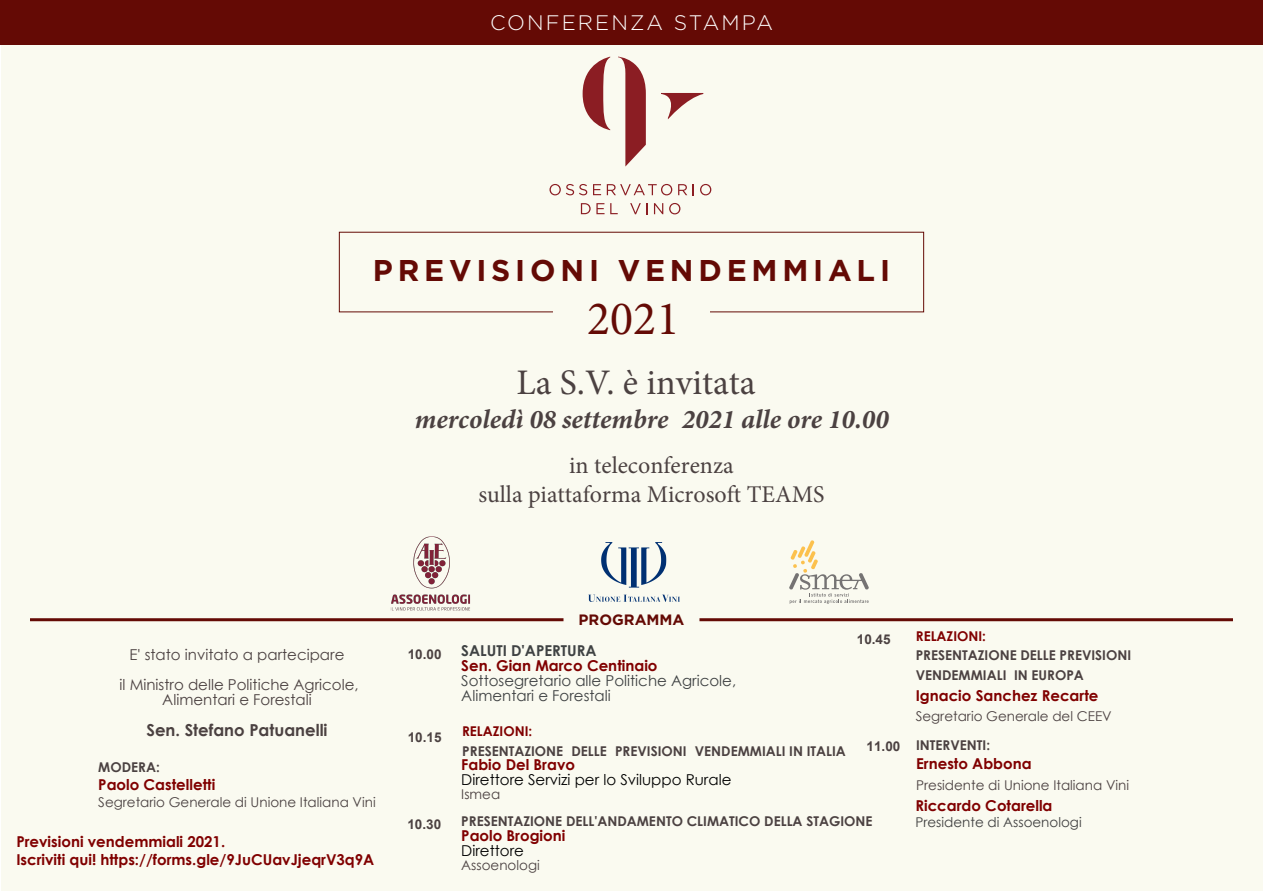
<style>
.page{position:relative;width:1263px;height:893px;background:#fff}
.page>*{position:absolute;margin:0;border:0;box-sizing:border-box;transform-origin:0 0}
.t1{font:48px "Minion Pro";color:#640a05}
.t2{font:36px "Minion Pro";color:#4b4141}
.t3{font:700 30px "Gotham";letter-spacing:.16em;color:#640a05}
.t4{font:italic 700 27px "Minion Pro";color:#4b4141}
.t5{font:24px/28.8px "Minion Pro";color:#4b4141;text-align:center}
.t6{font:300 21px "Gotham";letter-spacing:.1em;color:#fff}
.t7{font:700 16.5px "Century Gothic";color:#4b4141}
.t8{font:700 15px "Century Gothic";color:#800000}
.t9{font:15px/30px "Century Gothic";color:#4b4141;text-align:center}
.t10{font:700 15px/18px "Century Gothic";color:#800000}
.t11{font:15px/15px "Century Gothic";color:#3f4243}
.t12{font:15px "Century Gothic";color:#000}
.t13{font:700 15px "Century Gothic";color:#3f4243}
.t14{font:700 15px "Gotham";color:#640a05}
.t15{font:700 13.5px/19.5px "Century Gothic";color:#4b4141}
.t16{font:13.5px "Century Gothic";color:#4b4141}
.t17{font:13.5px "Century Gothic";color:#4a4141}
.t18{font:700 13.5px "Arial";color:#4b4141}
.t19{font:13.5px "Century Gothic";color:#404040}
.t20{font:700 13.5px "Century Gothic";color:#800000}
.t21{font:700 13.5px "Century Gothic";color:#4a4141}
</style>
<div class="page">
<div style="left:1px;top:0;width:1262px;height:891px;background:#fafaf0"></div>
<div style="left:0;top:0;width:1263px;height:44px;background:#640a05"></div>
<hr style="left:30px;top:618px;width:1203px;height:3px;background:#640a05">
<div style="left:571px;top:605px;width:121px;height:27px;background:#fafaf0"></div>
<svg style="left:789px;top:540px;width:80px;height:64px"></svg>
<svg style="left:583px;top:57px;width:27px;height:73px"></svg>
<svg style="left:618px;top:57px;width:28px;height:110px"></svg>
<svg style="left:549px;top:184px;width:38px;height:11px"></svg>
<svg style="left:593px;top:184px;width:8px;height:11px"></svg>
<svg style="left:607px;top:184px;width:65px;height:11px"></svg>
<svg style="left:678px;top:184px;width:9px;height:11px"></svg>
<svg style="left:700px;top:184px;width:11px;height:11px"></svg>
<svg style="left:581px;top:203px;width:23px;height:11px"></svg>
<svg style="left:610px;top:203px;width:8px;height:11px"></svg>
<svg style="left:630px;top:203px;width:17px;height:11px"></svg>
<svg style="left:654px;top:203px;width:9px;height:11px"></svg>
<svg style="left:669px;top:203px;width:11px;height:11px"></svg>
<svg style="left:661px;top:93px;width:42px;height:26px"></svg>
<img style="left:589px;top:543px;width:90px;height:59px">
<img style="left:390px;top:536px;width:81px;height:75px">
<h3 class="t6" style="left:490px;top:10px;width:284px">CONFERENZA STAMPA</h3>
<h3 class="t3" style="left:373px;top:251px;width:513px">PREVI SI ONI VENDEMMI ALI</h3>
<h1 class="t1" style="left:587px;top:286px;width:94px">2021</h1>
<h2 class="t2" style="left:517px;top:358px;width:240px">La S.V. è invitata</h2>
<h3 class="t4" style="left:415px;top:400px;width:475px">mercoledì 08 settembre 2021 alle ore 10.00</h3>
<h3 class="t5" style="left:478px;top:451px;width:348px">in teleconferenza<br>sulla piattaforma Microsoft TEAMS</h3>
<p class="t9" style="left:119px;top:639px;width:241px">E' stato invitato a partecipare<br>il Ministro delle Politiche Agricole,</p>
<p class="t9" style="left:162px;top:684px;width:151px">Alimentari e Forestali</p>
<p class="t7" style="left:146px;top:717px;width:183px">Sen. Stefano Patuanelli</p>
<p class="t21" style="left:98px;top:757px;width:63px">MODERA:</p>
<p class="t8" style="left:98px;top:773px;width:118px">Paolo Castelletti</p>
<p class="t17" style="left:98px;top:792px;width:279px">Segretario Generale di Unione Italiana Vini</p>
<p class="t10" style="left:16px;top:832px;width:359px">Previsioni vendemmiali 2021.<br>Iscriviti qui! https://forms.gle/9JuCUavJjeqrV3q9A</p>
<p class="t14" style="left:578px;top:609px;width:107px">PROGRAMMA</p>
<p class="t18" style="left:857px;top:629px;width:35px">10.45</p>
<p class="t20" style="left:916px;top:625px;width:72px">RELAZIONI:</p>
<p class="t15" style="left:916px;top:645px;width:217px">PRESENTAZIONE DELLE PREVISIONI<br>VENDEMMIALI IN EUROPA</p>
<p class="t8" style="left:916px;top:684px;width:184px">Ignacio Sanchez Recarte</p>
<p class="t16" style="left:916px;top:707px;width:198px">Segretario Generale del CEEV</p>
<p class="t15" style="left:916px;top:735px;width:75px">INTERVENTI:</p>
<p class="t8" style="left:916px;top:752px;width:117px">Ernesto Abbona</p>
<p class="t16" style="left:916px;top:776px;width:214px">Presidente di Unione Italiana Vini</p>
<p class="t8" style="left:915px;top:794px;width:139px">Riccardo Cotarella</p>
<p class="t19" style="left:915px;top:813px;width:168px">Presidente di Assoenologi</p>
<p class="t18" style="left:408px;top:644px;width:35px">10.00</p>
<p class="t13" style="left:461px;top:639px;width:137px">SALUTI D'APERTURA</p>
<p class="t8" style="left:461px;top:654px;width:198px">Sen. Gian Marco Centinaio</p>
<p class="t11" style="left:461px;top:673px;width:276px">Sottosegretario alle Politiche Agricole,<br>Alimentari e Forestali</p>
<p class="t20" style="left:462px;top:721px;width:72px">RELAZIONI:</p>
<p class="t15" style="left:462px;top:740px;width:385px">PRESENTAZIONE DELLE PREVISIONI VENDEMMIALI IN ITALIA</p>
<p class="t8" style="left:461px;top:754px;width:115px">Fabio Del Bravo</p>
<p class="t12" style="left:461px;top:769px;width:272px">Direttore Servizi per lo Sviluppo Rurale</p>
<p class="t16" style="left:461px;top:785px;width:40px">Ismea</p>
<p class="t15" style="left:461px;top:811px;width:413px">PRESENTAZIONE DELL'ANDAMENTO CLIMATICO DELLA STAGIONE</p>
<p class="t8" style="left:461px;top:824px;width:106px">Paolo Brogioni</p>
<p class="t12" style="left:461px;top:840px;width:64px">Direttore</p>
<p class="t16" style="left:461px;top:855px;width:80px">Assoenologi</p>
<p class="t18" style="left:408px;top:728px;width:35px">10.15</p>
<p class="t18" style="left:866px;top:737px;width:35px">11.00</p>
<p class="t18" style="left:407px;top:815px;width:35px">10.30</p>
</div>
